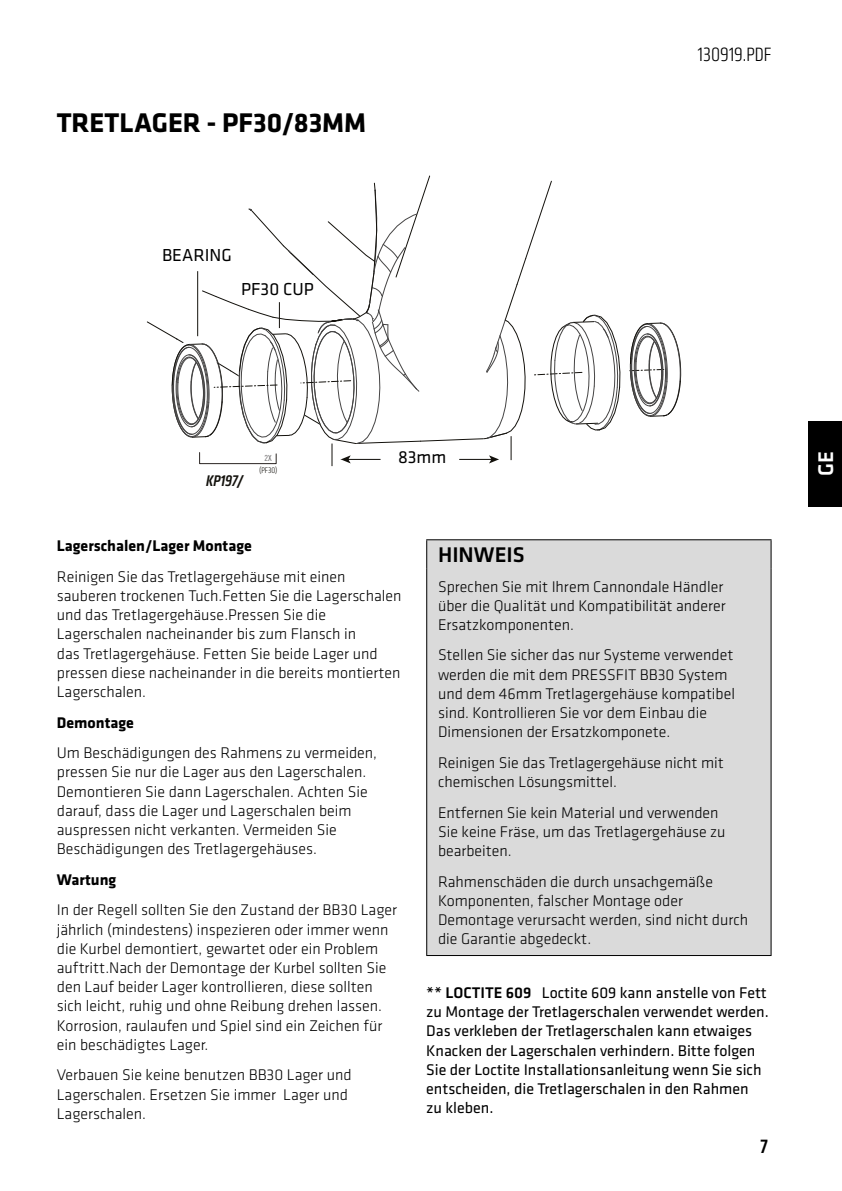
<style>
.page{position:relative;width:842px;height:1191px;background:#fff}
.page>*{position:absolute;margin:0;border:0;box-sizing:border-box;transform-origin:0 0}
.t1{font:700 28px "Klavika Basic";color:#000}
.t2{font:500 22px "Klavika Basic";color:#000}
.t3{font:500 22px "Klavika Basic";color:#fff}
.t4{font:300 condensed 20px "Klavika";color:#000}
.t5{font:500 condensed 20px "Klavika";color:#000}
.t6{font:18px "Klavika Basic";color:#000}
.t7{font:300 16px/19.2px "Klavika Basic";color:#000}
.t8{font:16px/19.2px "Klavika Basic";color:#000}
.t9{font:700 16px "Klavika Basic";color:#000}
.t10{font:italic 500 condensed 16px "Klavika";color:#13110c}
.t11{font:300 condensed 8.4px "Klavika";color:#13110c}
.t12{font:8.4px "Trade Gothic Cond Eighteen";color:#6a6869}
.s1{font-weight:500}
</style>
<div class="page">
<div style="left:427px;top:540px;width:343px;height:415px;background:#dadada"></div>
<hr style="left:426px;top:539px;width:345px;height:1px;background:#000">
<svg style="left:426px;top:540px;width:1px;height:28px"></svg>
<svg style="left:770px;top:540px;width:1px;height:28px"></svg>
<hr style="left:426px;top:568px;width:1px;height:387px;background:#000">
<hr style="left:770px;top:568px;width:1px;height:387px;background:#000">
<hr style="left:426px;top:955px;width:345px;height:1px;background:#000">
<svg style="left:629px;top:322px;width:52px;height:95px"></svg>
<svg style="left:147px;top:175px;width:474px;height:291px"></svg>
<div style="left:808px;top:421px;width:34px;height:85px;background:#000"></div>
<h1 class="t1" style="left:57px;top:103px;width:17px">TRETLAGER</h1>
<h1 class="t1" style="left:207px;top:103px;width:137px">- PF30/83MM</h1>
<p class="t6" style="left:162px;top:244px;width:71px">BEARING</p>
<p class="t6" style="left:241px;top:277px;width:74px">PF30 CUP</p>
<p class="t4" style="left:698px;top:44px;width:75px">130919.PDF</p>
<p class="t10" style="left:206px;top:470px;width:39px">KP197/</p>
<p class="t12" style="left:265px;top:453px;width:9px">2X</p>
<p class="t11" style="left:259px;top:466px;width:20px">(PF30)</p>
<p class="t6" style="left:398px;top:446px;width:50px">83mm</p>
<h2 class="t3" style="left:811px;top:476px;width:26px;rotate:-90deg">GE</h2>
<p class="t9" style="left:57px;top:534px;width:196px">Lagerschalen/Lager Montage</p>
<p class="t7" style="left:57px;top:567px;width:346px">Reinigen Sie das Tretlagergehäuse mit einen sauberen trockenen Tuch.Fetten Sie die Lagerschalen und das Tretlagergehäuse.Pressen Sie die Lagerschalen nacheinander bis zum Flansch in<br>das Tretlagergehäuse. Fetten Sie beide Lager und pressen diese nacheinander in die bereits montierten Lagerschalen.</p>
<p class="t9" style="left:57px;top:711px;width:79px">Demontage</p>
<p class="t7" style="left:57px;top:743px;width:322px">Um Beschädigungen des Rahmens zu vermeiden, pressen Sie nur die Lager aus den Lagerschalen.<br>Demontieren Sie dann Lagerschalen. Achten Sie darauf, dass die Lager und Lagerschalen beim auspressen nicht verkanten. Vermeiden Sie Beschädigungen des Tretlagergehäuses.</p>
<p class="t9" style="left:57px;top:868px;width:61px">Wartung</p>
<p class="t7" style="left:57px;top:900px;width:342px">In der Regell sollten Sie den Zustand der BB30 Lager jährlich (mindestens) inspezieren oder immer wenn die Kurbel demontiert, gewartet oder ein Problem auftritt.Nach der Demontage der Kurbel sollten Sie den Lauf beider Lager kontrollieren, diese sollten sich leicht, ruhig und ohne Reibung drehen lassen.<br>Korrosion, raulaufen und Spiel sind ein Zeichen für ein beschädigtes Lager.</p>
<p class="t7" style="left:57px;top:1065px;width:296px">Verbauen Sie keine benutzen BB30 Lager und<br>Lagerschalen. Ersetzen Sie immer Lager und<br>Lagerschalen.</p>
<h2 class="t2" style="left:438px;top:540px;width:27px">HINWEIS</h2>
<p class="t7" style="left:438px;top:576px;width:289px">Sprechen Sie mit Ihrem Cannondale Händler über die Qualität und Kompatibilität anderer<br>Ersatzkomponenten.</p>
<p class="t7" style="left:438px;top:645px;width:298px">Stellen Sie sicher das nur Systeme verwendet werden die mit dem PRESSFIT BB30 System und dem 46mm Tretlagergehäuse kompatibel sind. Kontrollieren Sie vor dem Einbau die Dimensionen der Ersatzkomponete.</p>
<p class="t7" style="left:438px;top:753px;width:287px">Reinigen Sie das Tretlagergehäuse nicht mit chemischen Lösungsmittel.</p>
<p class="t7" style="left:438px;top:802px;width:289px">Entfernen Sie kein Material und verwenden<br>Sie keine Fräse, um das Tretlagergehäuse zu bearbeiten.</p>
<p class="t7" style="left:438px;top:871px;width:312px">Rahmenschäden die durch unsachgemäße Komponenten, falscher Montage oder Demontage verursacht werden, sind nicht durch die Garantie abgedeckt.</p>
<p class="t8" style="left:426px;top:982px;width:344px"><span class="s1">** LOCTITE 609</span> Loctite 609 kann anstelle von Fett zu Montage der Tretlagerschalen verwendet werden.<br>Das verkleben der Tretlagerschalen kann etwaiges Knacken der Lagerschalen verhindern. Bitte folgen Sie der Loctite Installationsanleitung wenn Sie sich entscheiden, die Tretlagerschalen in den Rahmen<br>zu kleben.</p>
<p class="t5" style="left:760px;top:1133px;width:9px">7</p>
</div>
